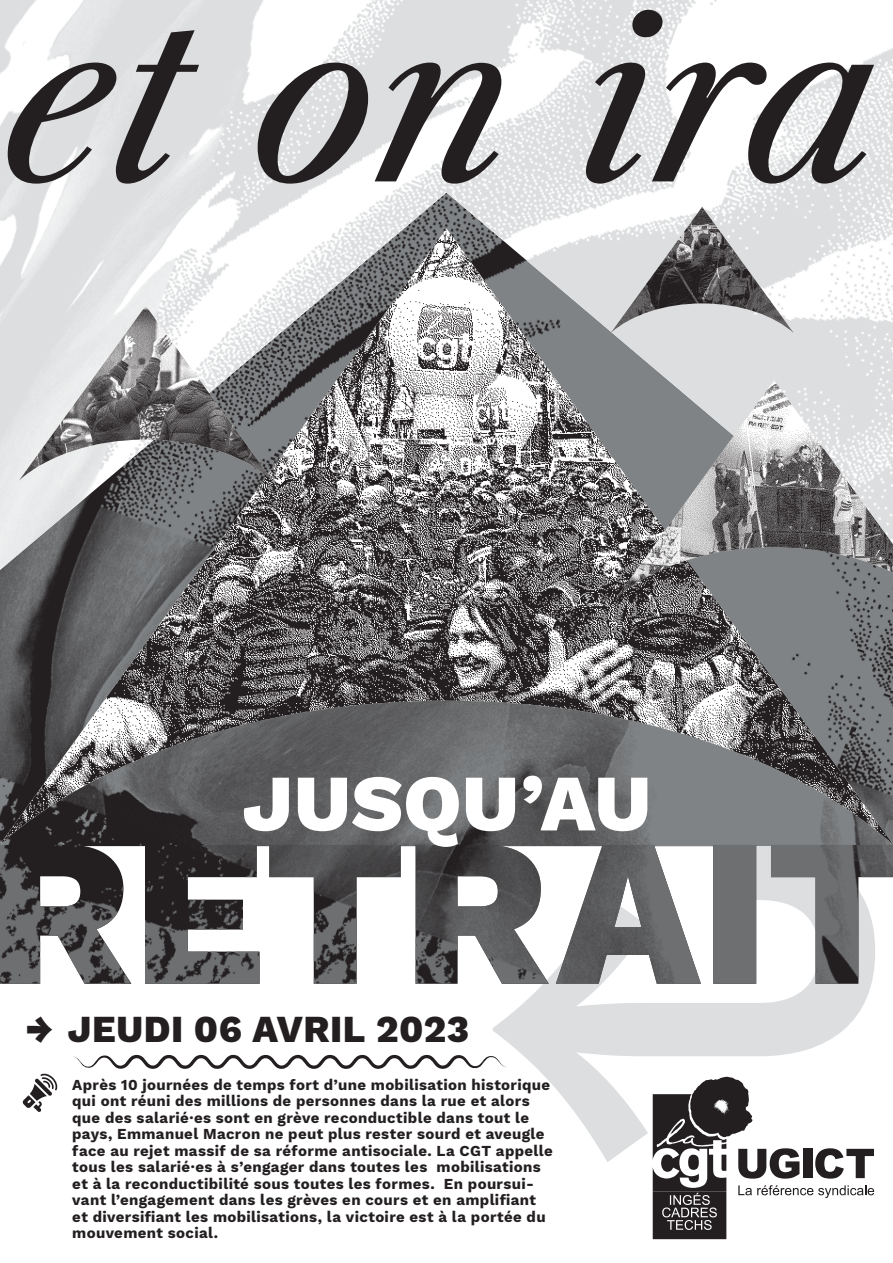
<style>
.page{position:relative;width:893px;height:1263px;background:#fff}
.page>*{position:absolute;margin:0;border:0;box-sizing:border-box;transform-origin:0 0}
.Texte_Courant{font:600 389.55px "Work Sans";color:#dcdedf}
.Texte_Courant-2{font:800 37.5px "Work Sans";letter-spacing:.01em;color:#231f20}
.Texte_Courant-3{font:700 15px/16.5px "Work Sans";letter-spacing:.025em;color:#231f20}
</style>
<div class="page">
<img style="left:0;top:0;width:893px;height:228px">
<img style="left:0;top:228px;width:893px;height:617px">
<img style="left:19px;top:306px;width:254px;height:174px">
<img style="left:616px;top:380px;width:277px;height:218px">
<img style="left:611px;top:207px;width:183px;height:126px">
<svg style="left:653px;top:1077px;width:221px;height:162px"></svg>
<svg style="left:23px;top:1073px;width:35px;height:39px"></svg>
<svg style="left:73px;top:1054px;width:434px;height:15px"></svg>
<svg style="left:8px;top:10px;width:866px;height:174px"></svg>
<svg style="left:0;top:845px;width:893px;height:139px"></svg>
<svg style="left:244px;top:776px;width:403px;height:71px"></svg>
<p class="Texte_Courant" style="left:480px;top:675px;width:418px">↩</p>
<p class="Texte_Courant-3" style="left:72px;top:1191px;width:475px">vant l’engagement dans les grèves en cours et en amplifiant et diversifiant les mobilisations, la victoire est à la portée du mouvement social.</p>
<p class="Texte_Courant-2" style="left:25px;top:1000px;width:446px">→ JEUDI 06 AVRIL 2023</p>
<p class="Texte_Courant-3" style="left:72px;top:1076px;width:482px">Après 10 journées de temps fort d’une mobilisation historique qui ont réuni des millions de personnes dans la rue et alors que des salarié·es sont en grève reconductible dans tout le pays, Emmanuel Macron ne peut plus rester sourd et aveugle face au rejet massif de sa réforme antisociale. La CGT appelle tous les salarié·es à s’engager dans toutes les mobilisations et à la reconductibilité sous toutes les formes. En poursui-</p>
</div>
